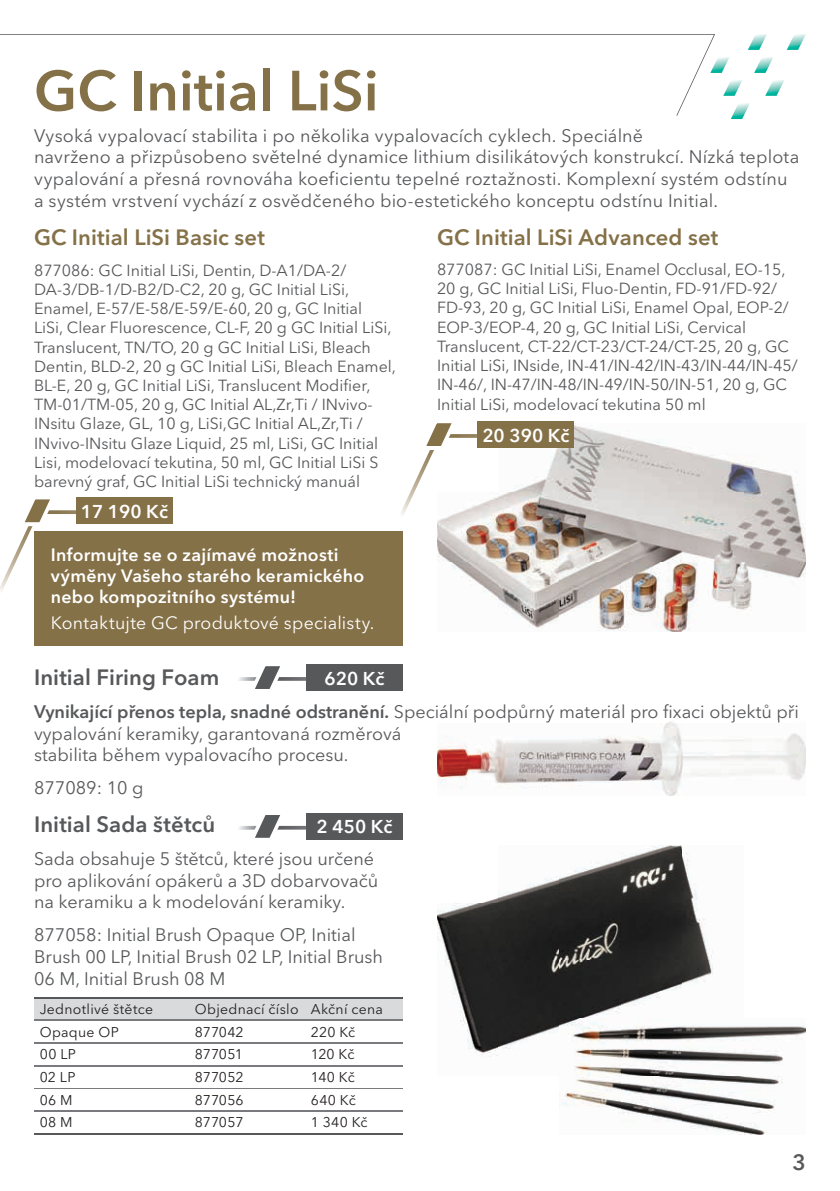
<style>
.page{position:relative;width:840px;height:1191px;background:#fff}
.page>*{position:absolute;margin:0;border:0;box-sizing:border-box;transform-origin:0 0}
.t1{font:600 56px "Avenir Next LT Pro";color:#857148}
.t2{font:600 22px "Avenir Next LT Pro";letter-spacing:.005em;color:#857148}
.t3{font:600 22px "Avenir Next LT Pro";letter-spacing:.005em;color:#57585a}
.t4{font:600 18.4px "Avenir Next LT Pro";color:#fff}
.t5{font:18px/21.6px "Avenir Next LT Pro";color:#57585a}
.t6{font:600 17.8px/21.2px "Avenir Next LT Pro";letter-spacing:.015em;color:#fff}
.t7{font:17.8px "Avenir Next LT Pro";letter-spacing:.01em;color:#fff}
.t8{font:16px/19.2px "Avenir Next LT Pro";color:#57585a}
.t9{font:14px "Avenir Next LT Pro";letter-spacing:.02em;color:#231f20}
.s1{font-weight:600}
</style>
<div class="page">
<svg style="left:786px;top:34px;width:19px;height:16px"></svg>
<svg style="left:748px;top:34px;width:18px;height:16px"></svg>
<svg style="left:754px;top:57px;width:18px;height:16px"></svg>
<svg style="left:714px;top:57px;width:15px;height:16px"></svg>
<svg style="left:723px;top:80px;width:19px;height:16px"></svg>
<svg style="left:765px;top:80px;width:19px;height:16px"></svg>
<svg style="left:731px;top:103px;width:18px;height:16px"></svg>
<svg style="left:0;top:34px;width:714px;height:82px"></svg>
<div style="left:34px;top:998px;width:369px;height:21px;background:#d9dadc"></div>
<hr style="left:34px;top:997px;width:155px;height:1px;background:#57585a">
<hr style="left:189px;top:997px;width:116px;height:1px;background:#57585a">
<hr style="left:305px;top:997px;width:98px;height:1px;background:#57585a">
<hr style="left:34px;top:1133px;width:155px;height:1px;background:#57585a">
<hr style="left:189px;top:1133px;width:116px;height:1px;background:#57585a">
<hr style="left:305px;top:1133px;width:98px;height:1px;background:#57585a">
<hr style="left:34px;top:1019px;width:155px;height:1px;background:#787a7d">
<hr style="left:189px;top:1019px;width:116px;height:1px;background:#787a7d">
<hr style="left:305px;top:1019px;width:98px;height:1px;background:#787a7d">
<hr style="left:34px;top:1042px;width:155px;height:1px;background:#787a7d">
<hr style="left:189px;top:1042px;width:116px;height:1px;background:#787a7d">
<hr style="left:305px;top:1042px;width:98px;height:1px;background:#787a7d">
<hr style="left:34px;top:1065px;width:155px;height:1px;background:#787a7d">
<hr style="left:189px;top:1065px;width:116px;height:1px;background:#787a7d">
<hr style="left:305px;top:1065px;width:98px;height:1px;background:#787a7d">
<hr style="left:34px;top:1088px;width:155px;height:1px;background:#787a7d">
<hr style="left:189px;top:1088px;width:116px;height:1px;background:#787a7d">
<hr style="left:305px;top:1088px;width:98px;height:1px;background:#787a7d">
<hr style="left:34px;top:1110px;width:155px;height:1px;background:#787a7d">
<hr style="left:189px;top:1110px;width:116px;height:1px;background:#787a7d">
<hr style="left:305px;top:1110px;width:98px;height:1px;background:#787a7d">
<div style="left:34px;top:530px;width:369px;height:115px;background:#857148"></div>
<img style="left:437px;top:425px;width:368px;height:206px">
<img style="left:457px;top:434px;width:20px;height:4px">
<div style="left:477px;top:421px;width:97px;height:27px;background:#857148"></div>
<svg style="left:401px;top:423px;width:56px;height:95px"></svg>
<div style="left:76px;top:497px;width:97px;height:27px;background:#857148"></div>
<svg style="left:0;top:499px;width:157px;height:93px"></svg>
<img style="left:437px;top:722px;width:184px;height:67px">
<img style="left:621px;top:722px;width:184px;height:73px">
<img style="left:474px;top:720px;width:306px;height:2px">
<div style="left:306px;top:664px;width:97px;height:27px;background:#57585a"></div>
<svg style="left:239px;top:666px;width:67px;height:23px"></svg>
<div style="left:306px;top:813px;width:97px;height:27px;background:#57585a"></div>
<svg style="left:239px;top:815px;width:67px;height:23px"></svg>
<img style="left:437px;top:845px;width:368px;height:289px">
<h1 class="t1" style="left:34px;top:57px;width:346px">GC Initial LiSi</h1>
<p class="t5" style="left:34px;top:125px;width:766px">Vysoká vypalovací stabilita i po několika vypalovacích cyklech. Speciálně<br>navrženo a přizpůsobeno světelné dynamice lithium disilikátových konstrukcí. Nízká teplota vypalování a přesná rovnováha koeficientu tepelné roztažnosti. Komplexní systém odstínu a systém vrstvení vychází z osvědčeného bio-estetického konceptu odstínu Initial.</p>
<h2 class="t2" style="left:34px;top:224px;width:232px">GC Initial LiSi Basic set</h2>
<p class="t8" style="left:34px;top:260px;width:363px">877086: GC Initial LiSi, Dentin, D-A1/DA-2/ DA-3/DB-1/D-B2/D-C2, 20 g, GC Initial LiSi, Enamel, E-57/E-58/E-59/E-60, 20 g, GC Initial<br>LiSi, Clear Fluorescence, CL-F, 20 g GC Initial LiSi, Translucent, TN/TO, 20 g GC Initial LiSi, Bleach Dentin, BLD-2, 20 g GC Initial LiSi, Bleach Enamel, BL-E, 20 g, GC Initial LiSi, Translucent Modifier, TM-01/TM-05, 20 g, GC Initial AL,Zr,Ti / INvivo-INsitu Glaze, GL, 10 g, LiSi,GC Initial AL,Zr,Ti / INvivo-INsitu Glaze Liquid, 25 ml, LiSi, GC Initial Lisi, modelovací tekutina, 50 ml, GC Initial LiSi S barevný graf, GC Initial LiSi technický manuál</p>
<h2 class="t2" style="left:437px;top:223px;width:283px">GC Initial LiSi Advanced set</h2>
<p class="t8" style="left:437px;top:260px;width:362px">877087: GC Initial LiSi, Enamel Occlusal, EO-15, 20 g, GC Initial LiSi, Fluo-Dentin, FD-91/FD-92/ FD-93, 20 g, GC Initial LiSi, Enamel Opal, EOP-2/ EOP-3/EOP-4, 20 g, GC Initial LiSi, Cervical Translucent, CT-22/CT-23/CT-24/CT-25, 20 g, GC Initial LiSi, INside, IN-41/IN-42/IN-43/IN-44/IN-45/ IN-46/, IN-47/IN-48/IN-49/IN-50/IN-51, 20 g, GC Initial LiSi, modelovací tekutina 50 ml</p>
<p class="t4" style="left:482px;top:424px;width:89px">20 390 Kč</p>
<p class="t4" style="left:81px;top:500px;width:89px">17 190 Kč</p>
<p class="t6" style="left:51px;top:544px;width:315px">Informujte se o zajímavé možnosti výměny Vašeho starého keramického nebo kompozitního systému!</p>
<p class="t7" style="left:51px;top:612px;width:325px">Kontaktujte GC produktové specialisty.</p>
<h2 class="t3" style="left:34px;top:664px;width:187px">Initial Firing Foam</h2>
<p class="t5" style="left:34px;top:701px;width:766px"><span class="s1">Vynikající přenos tepla, snadné odstranění.</span> Speciální podpůrný materiál pro fixaci objektů při vypalování keramiky, garantovaná rozměrová<br>stabilita během vypalovacího procesu.</p>
<p class="t5" style="left:34px;top:777px;width:111px">877089: 10 g</p>
<p class="t4" style="left:324px;top:667px;width:62px">620 Kč</p>
<h2 class="t3" style="left:34px;top:811px;width:183px">Initial Sada štětců</h2>
<p class="t5" style="left:34px;top:848px;width:345px">Sada obsahuje 5 štětců, které jsou určené pro aplikování opákerů a 3D dobarvovačů na keramiku a k modelování keramiky.</p>
<p class="t5" style="left:34px;top:924px;width:350px">877058: Initial Brush Opaque OP, Initial<br>Brush 00 LP, Initial Brush 02 LP, Initial Brush<br>06 M, Initial Brush 08 M</p>
<p class="t4" style="left:316px;top:816px;width:77px">2 450 Kč</p>
<p class="t9" style="left:40px;top:1000px;width:115px">Jednotlivé štětce</p>
<p class="t9" style="left:195px;top:1000px;width:189px">Objednací číslo Akční cena</p>
<p class="t9" style="left:40px;top:1023px;width:80px">Opaque OP</p>
<p class="t9" style="left:195px;top:1023px;width:50px">877042</p>
<p class="t9" style="left:311px;top:1023px;width:46px">220 Kč</p>
<p class="t9" style="left:40px;top:1046px;width:38px">00 LP</p>
<p class="t9" style="left:195px;top:1046px;width:49px">877051</p>
<p class="t9" style="left:311px;top:1046px;width:45px">120 Kč</p>
<p class="t9" style="left:40px;top:1068px;width:37px">02 LP</p>
<p class="t9" style="left:195px;top:1068px;width:50px">877052</p>
<p class="t9" style="left:311px;top:1068px;width:45px">140 Kč</p>
<p class="t9" style="left:40px;top:1091px;width:34px">06 M</p>
<p class="t9" style="left:195px;top:1091px;width:50px">877056</p>
<p class="t9" style="left:311px;top:1091px;width:46px">640 Kč</p>
<p class="t9" style="left:40px;top:1114px;width:34px">08 M</p>
<p class="t9" style="left:195px;top:1114px;width:50px">877057</p>
<p class="t9" style="left:311px;top:1114px;width:58px">1 340 Kč</p>
<h2 class="t3" style="left:792px;top:1149px;width:15px">3</h2>
</div>
